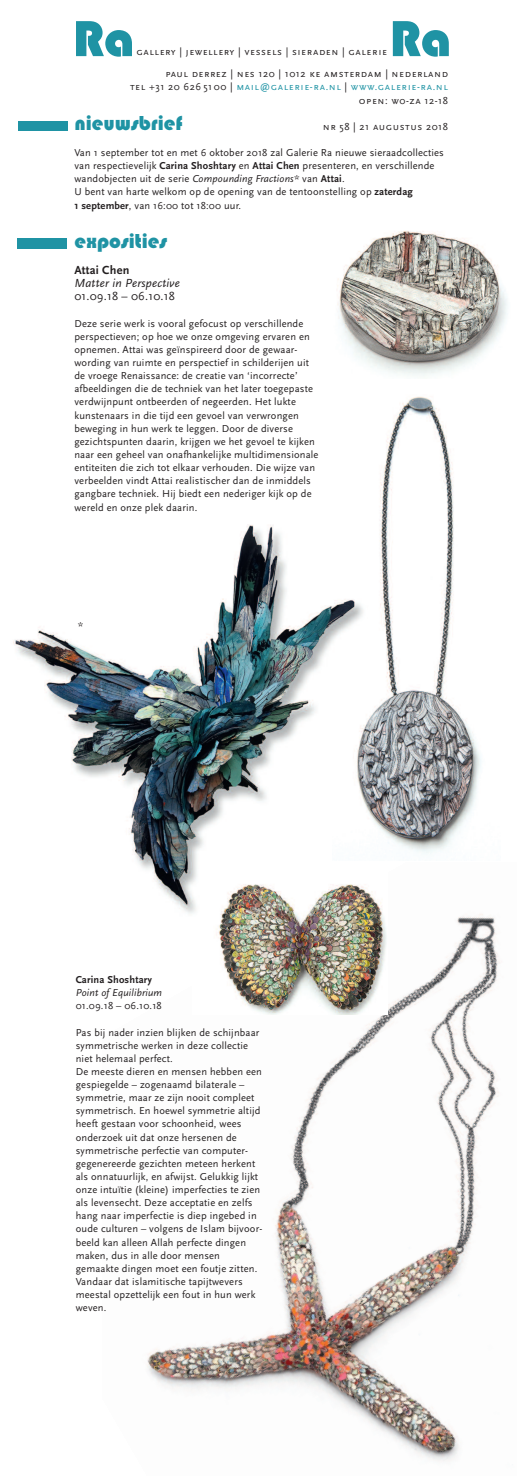
<style>
.page{position:relative;width:521px;height:1476px;background:#fff}
.page>*{position:absolute;margin:0;border:0;box-sizing:border-box;transform-origin:0 0}
.t1{font:52.5px "Bauhaus 93";color:#1f93a4}
.t2{font:21px "Bauhaus 93";color:#1f93a4}
.t3{font:italic 12.25px "Scala Sans Pro";letter-spacing:.015em;color:#231f20}
.t4{font:12.25px "Scala Sans Pro";letter-spacing:.015em;color:#231f20}
.t5{font:700 12.25px "Scala Sans Pro";letter-spacing:.015em;color:#231f20}
.t6{font:10.5px/13.1px "Scala Sans Pro";letter-spacing:.015em;color:#231f20}
.t7{font:10.5px/13.1px "Scala Sans Pro";letter-spacing:.05em;color:#231f20;text-align:right}
.t8{font:italic 10.5px "Scala Sans Pro";letter-spacing:.015em;color:#231f20}
.t9{font:700 10.5px "Scala Sans Pro";letter-spacing:.015em;color:#231f20}
.s1{color:#1f93a4}
.s2{font-weight:700}
.s3{font-style:italic}
</style>
<div class="page">
<div style="left:19px;top:121px;width:49px;height:9px;background:#1f93a4"></div>
<div style="left:17px;top:238px;width:50px;height:10px;background:#1f93a4"></div>
<img style="left:147px;top:914px;width:353px;height:547px">
<img style="left:337px;top:231px;width:170px;height:145px">
<img style="left:377px;top:396px;width:104px;height:458px">
<div style="left:192px;top:865px;width:195px;height:150px;background:#fff"></div>
<img style="left:220px;top:900px;width:166px;height:115px">
<img style="left:13px;top:524px;width:364px;height:416px">
<h1 class="t1" style="left:72px;top:7px;width:64px">Ra</h1>
<h1 class="t1" style="left:389px;top:7px;width:64px">Ra</h1>
<p class="t7" style="left:130px;top:69px;width:319px">paul derrez | nes 120 | 1012 ke amsterdam | nederland<br>tel +31 20 626 5100 | <span class="s1">mail@galerie-ra.nl</span> | <span class="s1">www.galerie-ra.nl </span>open: w0-za 12-18</p>
<h2 class="t2" style="left:74px;top:110px;width:110px">nieuwsbrief</h2>
<p class="t6" style="left:323px;top:121px;width:127px">nr 58 | 21 augustus 2018</p>
<p class="t7" style="left:136px;top:46px;width:252px">gallery | jewellery | vessels | sieraden | galerie</p>
<p class="t6" style="left:74px;top:147px;width:371px">Van 1 september tot en met 6 oktober 2018 zal Galerie Ra nieuwe sieraadcollecties van respectievelijk <span class="s2">Carina Shoshtary</span> en <span class="s2">Attai Chen</span> presenteren, en verschillende wandobjecten uit de serie <span class="s3">Compounding Fractions*</span> van <span class="s2">Attai</span>.<br>U bent van harte welkom op de opening van de tentoonstelling op <span class="s2">zaterdag<br>1 september</span>, van 16:00 tot 18:00 uur.</p>
<h2 class="t2" style="left:74px;top:228px;width:94px">exposities</h2>
<p class="t5" style="left:74px;top:266px;width:56px">Attai Chen</p>
<p class="t3" style="left:74px;top:279px;width:107px">Matter in Perspective</p>
<p class="t4" style="left:74px;top:292px;width:102px">01.09.18 – 06.10.18</p>
<p class="t6" style="left:74px;top:318px;width:246px">Deze serie werk is vooral gefocust op verschillende perspectieven; op hoe we onze omgeving ervaren en opnemen. Attai was geïnspireerd door de gewaar&shy;wording van ruimte en perspectief in schilderijen uit de vroege Renaissance: de creatie van ‘incorrecte’ afbeeldingen die de techniek van het later toegepaste verdwijnpunt ontbeerden of negeerden. Het lukte kunstenaars in die tijd een gevoel van verwrongen beweging in hun werk te leggen. Door de diverse gezichtspunten daarin, krijgen we het gevoel te kijken naar een geheel van onafhankelijke multidimensionale entiteiten die zich tot elkaar verhouden. Die wijze van verbeelden vindt Attai realistischer dan de inmiddels gangbare techniek. Hij biedt een nederiger kijk op de wereld en onze plek daarin.</p>
<p class="t8" style="left:78px;top:622px;width:7px">*</p>
<p class="t9" style="left:76px;top:976px;width:78px">Carina Shoshtary</p>
<p class="t8" style="left:76px;top:989px;width:88px">Point of Equilibrium</p>
<p class="t6" style="left:76px;top:1000px;width:88px">01.09.18 – 06.10.18</p>
<p class="t6" style="left:76px;top:1027px;width:188px">Pas bij nader inzien blijken de schijnbaar symmetrische werken in deze collectie niet helemaal perfect.<br>De meeste dieren en mensen hebben een gespiegelde – zogenaamd bilaterale – symmetrie, maar ze zijn nooit compleet symmetrisch. En hoewel symmetrie altijd heeft gestaan voor schoonheid, wees onderzoek uit dat onze hersenen de symmetrische perfectie van computer&shy;gegenereerde gezichten meteen herkent als onnatuurlijk, en afwijst. Gelukkig lijkt onze intuïtie (kleine) imperfecties te zien als levensecht. Deze acceptatie en zelfs hang naar imperfectie is diep ingebed in oude culturen – volgens de Islam bijvoor&shy;beeld kan alleen Allah perfecte dingen maken, dus in alle door mensen gemaakte dingen moet een foutje zitten.<br>Vandaar dat islamitische tapijtwevers meestal opzettelijk een fout in hun werk weven.</p>
</div>
